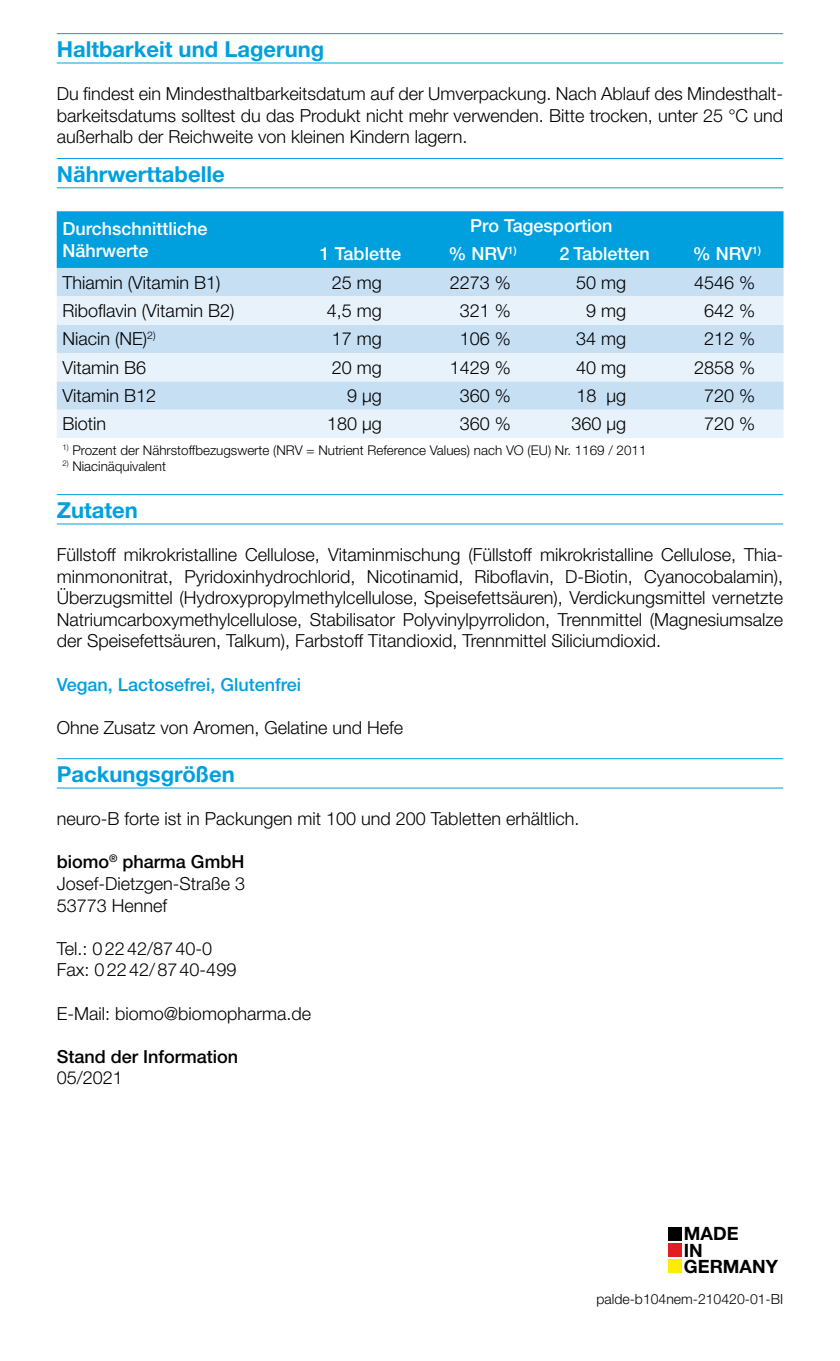
<style>
.page{position:relative;width:840px;height:1361px;background:#fff}
.page>*{position:absolute;margin:0;border:0;box-sizing:border-box;transform-origin:0 0}
.t1{font:700 22px "Helvetica Neue LT Std";color:#00a0df}
.t2{font:700 18.4px/16.2px "Helvetica Neue LT Std";color:#000}
.t3{font:300 18px/21.6px "Helvetica Neue LT Std";color:#000;text-align:justify}
.t4{font:500 18px/21.6px "Helvetica Neue LT Std";color:#fff}
.t5{font:500 18px "Helvetica Neue LT Std";color:#00a0df}
.t6{font:500 18px "Helvetica Neue LT Std";color:#000}
.t7{font:300 14px "Helvetica Neue LT Std";color:#000}
.t8{font:300 13.4px "Helvetica Neue LT Std";color:#000}
.s1{font-weight:500}
</style>
<div class="page">
<hr style="left:57px;top:33px;width:725px;height:1px;background:#00a0df">
<hr style="left:57px;top:62px;width:725px;height:1px;background:#00a0df">
<hr style="left:57px;top:158px;width:725px;height:1px;background:#00a0df">
<hr style="left:57px;top:187px;width:725px;height:1px;background:#00a0df">
<hr style="left:57px;top:494px;width:725px;height:1px;background:#00a0df">
<hr style="left:57px;top:523px;width:725px;height:1px;background:#00a0df">
<hr style="left:57px;top:758px;width:725px;height:1px;background:#00a0df">
<hr style="left:57px;top:787px;width:725px;height:1px;background:#00a0df">
<div style="left:57px;top:211px;width:726px;height:57px;background:#00a0df"></div>
<div style="left:57px;top:268px;width:726px;height:28px;background:#c7dff3"></div>
<svg style="left:57px;top:296px;width:726px;height:142px;background:#dbeaf7"></svg>
<div style="left:667px;top:1227px;width:14px;height:13px;background:#000"></div>
<div style="left:667px;top:1243px;width:13px;height:14px;background:#e21d24"></div>
<div style="left:667px;top:1259px;width:13px;height:14px;background:#ffed00"></div>
<p class="t1" style="left:57px;top:35px;width:269px">Haltbarkeit und Lagerung</p>
<p class="t3" style="left:57px;top:82px;width:727px">Du findest ein Mindesthaltbarkeitsdatum auf der Umverpackung. Nach Ablauf des Mindesthalt&shy;barkeitsdatums solltest du das Produkt nicht mehr verwenden. Bitte trocken, unter 25 °C und außerhalb der Reichweite von kleinen Kindern lagern.</p>
<p class="t1" style="left:57px;top:160px;width:169px">Nährwerttabelle</p>
<p class="t4" style="left:62px;top:218px;width:147px">Durchschnittliche<br>Nährwerte</p>
<p class="t4" style="left:470px;top:214px;width:143px">Pro Tagesportion</p>
<p class="t4" style="left:319px;top:243px;width:83px">1 Tablette</p>
<p class="t4" style="left:448px;top:243px;width:70px">% NRV<sup>1)</sup></p>
<p class="t4" style="left:559px;top:243px;width:92px">2 Tabletten</p>
<p class="t4" style="left:692px;top:243px;width:70px">% NRV<sup>1)</sup></p>
<p class="t3" style="left:62px;top:271px;width:159px">Thiamin (Vitamin B1)</p>
<p class="t3" style="left:331px;top:271px;width:52px">25 mg</p>
<p class="t3" style="left:449px;top:271px;width:63px">2273 %</p>
<p class="t3" style="left:575px;top:271px;width:52px">50 mg</p>
<p class="t3" style="left:693px;top:271px;width:63px">4546 %</p>
<p class="t3" style="left:62px;top:299px;width:173px">Riboflavin (Vitamin B2)</p>
<p class="t3" style="left:326px;top:299px;width:57px">4,5 mg</p>
<p class="t3" style="left:459px;top:299px;width:53px">321 %</p>
<p class="t3" style="left:585px;top:299px;width:42px">9 mg</p>
<p class="t3" style="left:703px;top:299px;width:53px">642 %</p>
<p class="t3" style="left:62px;top:328px;width:95px">Niacin (NE)<sup>2)</sup></p>
<p class="t3" style="left:331px;top:328px;width:52px">17 mg</p>
<p class="t3" style="left:459px;top:328px;width:53px">106 %</p>
<p class="t3" style="left:575px;top:328px;width:52px">34 mg</p>
<p class="t3" style="left:703px;top:328px;width:53px">212 %</p>
<p class="t3" style="left:62px;top:356px;width:85px">Vitamin B6</p>
<p class="t3" style="left:331px;top:356px;width:52px">20 mg</p>
<p class="t3" style="left:449px;top:356px;width:63px">1429 %</p>
<p class="t3" style="left:575px;top:356px;width:52px">40 mg</p>
<p class="t3" style="left:693px;top:356px;width:63px">2858 %</p>
<p class="t3" style="left:62px;top:384px;width:95px">Vitamin B12</p>
<p class="t3" style="left:347px;top:384px;width:36px">9 µg</p>
<p class="t3" style="left:459px;top:384px;width:53px">360 %</p>
<p class="t3" style="left:576px;top:384px;width:51px">18 µg</p>
<p class="t3" style="left:703px;top:384px;width:53px">720 %</p>
<p class="t3" style="left:62px;top:413px;width:45px">Biotin</p>
<p class="t3" style="left:327px;top:413px;width:56px">180 µg</p>
<p class="t3" style="left:459px;top:413px;width:53px">360 %</p>
<p class="t3" style="left:571px;top:413px;width:56px">360 µg</p>
<p class="t3" style="left:703px;top:413px;width:53px">720 %</p>
<p class="t8" style="left:62px;top:442px;width:585px"><sup>1)</sup> Prozent der Nährstoffbezugswerte (NRV = Nutrient Reference Values) nach VO (EU) Nr. 1169 / 2011</p>
<p class="t8" style="left:62px;top:458px;width:105px"><sup>2)</sup> Niacinäquivalent</p>
<p class="t1" style="left:57px;top:496px;width:83px">Zutaten</p>
<p class="t3" style="left:57px;top:543px;width:727px">Füllstoff mikrokristalline Cellulose, Vitaminmischung (Füllstoff mikrokristalline Cellulose, Thia&shy;minmononitrat, Pyridoxinhydrochlorid, Nicotinamid, Riboflavin, D-Biotin, Cyanocobalamin), Überzugsmittel (Hydroxypropylmethylcellulose, Speisefettsäuren), Verdickungsmittel vernetzte Natriumcarboxymethylcellulose, Stabilisator Polyvinylpyrrolidon, Trennmittel (Magnesiumsalze der Speisefettsäuren, Talkum), Farbstoff Titandioxid, Trennmittel Siliciumdioxid.</p>
<p class="t5" style="left:57px;top:673px;width:246px">Vegan, Lactosefrei, Glutenfrei</p>
<p class="t3" style="left:57px;top:716px;width:348px">Ohne Zusatz von Aromen, Gelatine und Hefe</p>
<p class="t1" style="left:57px;top:760px;width:180px">Packungsgrößen</p>
<p class="t3" style="left:57px;top:807px;width:524px">neuro-B forte ist in Packungen mit 100 und 200 Tabletten erhältlich.</p>
<p class="t3" style="left:57px;top:850px;width:190px"><span class="s1">biomo</span><sup>®</sup> <span class="s1">pharma GmbH </span>Josef-Dietzgen-Straße 3<br>53773 Hennef</p>
<p class="t3" style="left:57px;top:937px;width:181px">Tel.: 02242/8740-0<br>Fax: 02242/8740-499</p>
<p class="t3" style="left:57px;top:1002px;width:256px">E-Mail: biomo@biomopharma.de</p>
<p class="t6" style="left:57px;top:1045px;width:183px">Stand der Information</p>
<p class="t3" style="left:57px;top:1066px;width:68px">05/2021</p>
<p class="t2" style="left:683px;top:1225px;width:96px">MADE<br>IN<br>GERMANY</p>
<p class="t7" style="left:596px;top:1290px;width:188px">palde-b104nem-210420-01-BI</p>
</div>
